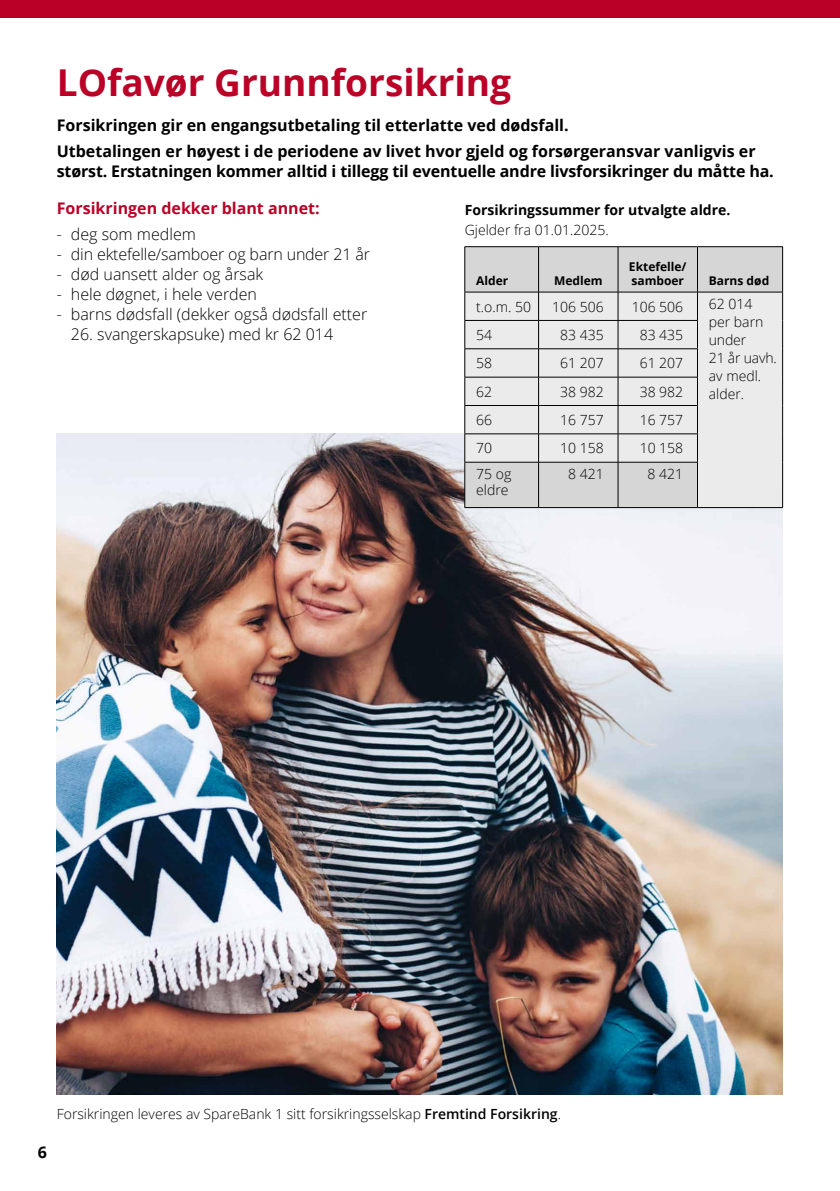
<style>
.page{position:relative;width:840px;height:1191px;background:#fff}
.page>*{position:absolute;margin:0;border:0;box-sizing:border-box;transform-origin:0 0}
.t1{font:700 37px "Open Sans";color:#ba0027}
.t2{font:700 16px/25.6px "Open Sans";color:#000}
.t3{font:300 16px "Open Sans";color:#000}
.t4{font:700 16px "Open Sans";color:#ba0027}
.t5{font:300 14px/18px "Open Sans";color:#000}
.t6{font:700 14px "Open Sans";color:#000}
.t7{font:700 12px/14.4px "Open Sans";color:#000}
.s1{font-weight:600}
</style>
<div class="page">
<div style="left:0;top:0;width:839px;height:17px;background:#ba0027"></div>
<img style="left:57px;top:434px;width:725px;height:660px">
<div style="left:465px;top:247px;width:316px;height:45px;background:#d6d6d6"></div>
<svg style="left:465px;top:293px;width:316px;height:214px;background:#e4e4e4"></svg>
<hr style="left:464px;top:246px;width:74px;height:1px;background:#000">
<hr style="left:464px;top:247px;width:1px;height:45px;background:#000">
<hr style="left:538px;top:246px;width:79px;height:1px;background:#000">
<hr style="left:538px;top:247px;width:1px;height:45px;background:#000">
<hr style="left:617px;top:246px;width:80px;height:1px;background:#000">
<hr style="left:617px;top:247px;width:1px;height:45px;background:#000">
<hr style="left:697px;top:246px;width:85px;height:1px;background:#000">
<hr style="left:696px;top:247px;width:1px;height:45px;background:#000">
<hr style="left:781px;top:247px;width:1px;height:45px;background:#000">
<hr style="left:697px;top:292px;width:85px;height:1px;background:#000">
<svg style="left:781px;top:292px;width:1px;height:170px"></svg>
<hr style="left:464px;top:462px;width:1px;height:45px;background:#000">
<hr style="left:538px;top:462px;width:1px;height:45px;background:#000">
<hr style="left:617px;top:462px;width:1px;height:45px;background:#000">
<hr style="left:696px;top:462px;width:1px;height:45px;background:#000">
<hr style="left:781px;top:462px;width:1px;height:45px;background:#000">
<hr style="left:464px;top:507px;width:74px;height:1px;background:#000">
<hr style="left:538px;top:507px;width:79px;height:1px;background:#000">
<hr style="left:617px;top:507px;width:80px;height:1px;background:#000">
<hr style="left:697px;top:507px;width:85px;height:1px;background:#000">
<hr style="left:464px;top:292px;width:74px;height:1px;background:#000">
<hr style="left:538px;top:292px;width:79px;height:1px;background:#000">
<hr style="left:617px;top:292px;width:80px;height:1px;background:#000">
<hr style="left:464px;top:320px;width:74px;height:1px;background:#000">
<hr style="left:538px;top:320px;width:79px;height:1px;background:#000">
<hr style="left:617px;top:320px;width:80px;height:1px;background:#000">
<hr style="left:464px;top:348px;width:74px;height:1px;background:#000">
<hr style="left:538px;top:348px;width:79px;height:1px;background:#000">
<hr style="left:617px;top:348px;width:80px;height:1px;background:#000">
<hr style="left:464px;top:377px;width:74px;height:1px;background:#000">
<hr style="left:538px;top:377px;width:79px;height:1px;background:#000">
<hr style="left:617px;top:377px;width:80px;height:1px;background:#000">
<hr style="left:464px;top:405px;width:74px;height:1px;background:#000">
<hr style="left:538px;top:405px;width:79px;height:1px;background:#000">
<hr style="left:617px;top:405px;width:80px;height:1px;background:#000">
<hr style="left:464px;top:433px;width:74px;height:1px;background:#000">
<svg style="left:464px;top:292px;width:1px;height:170px"></svg>
<hr style="left:538px;top:433px;width:79px;height:1px;background:#000">
<svg style="left:538px;top:292px;width:1px;height:170px"></svg>
<hr style="left:617px;top:433px;width:80px;height:1px;background:#000">
<svg style="left:617px;top:292px;width:1px;height:170px"></svg>
<svg style="left:696px;top:292px;width:1px;height:170px"></svg>
<hr style="left:464px;top:462px;width:74px;height:1px;background:#000">
<hr style="left:538px;top:462px;width:79px;height:1px;background:#000">
<hr style="left:617px;top:462px;width:80px;height:1px;background:#000">
<h1 class="t1" style="left:57px;top:57px;width:455px">LOfavør Grunnforsikring</h1>
<p class="t2" style="left:57px;top:112px;width:700px">Forsikringen gir en engangsutbetaling til etterlatte ved dødsfall.<br>Utbetalingen er høyest i de periodene av livet hvor gjeld og forsørgeransvar vanligvis er</p>
<p class="t2" style="left:57px;top:158px;width:718px">størst. Erstatningen kommer alltid i tillegg til eventuelle andre livsforsikringer du måtte ha.</p>
<p class="t4" style="left:57px;top:197px;width:264px">Forsikringen dekker blant annet:</p>
<p class="t3" style="left:57px;top:223px;width:141px">- deg som medlem</p>
<p class="t3" style="left:57px;top:243px;width:314px">- din ektefelle/samboer og barn under 21 år</p>
<p class="t3" style="left:57px;top:263px;width:208px">- død uansett alder og årsak</p>
<p class="t3" style="left:57px;top:283px;width:202px">- hele døgnet, i hele verden</p>
<p class="t3" style="left:57px;top:303px;width:312px">- barns dødsfall (dekker også dødsfall etter</p>
<p class="t3" style="left:71px;top:323px;width:264px">26. svangerskapsuke) med kr 62 014</p>
<p class="t6" style="left:464px;top:200px;width:267px">Forsikringssummer for utvalgte aldre.</p>
<p class="t5" style="left:464px;top:221px;width:145px">Gjelder fra 01.01.2025.</p>
<p class="t7" style="left:476px;top:273px;width:34px">Alder</p>
<p class="t7" style="left:553px;top:273px;width:50px">Medlem</p>
<p class="t7" style="left:628px;top:259px;width:59px">Ektefelle/ samboer</p>
<p class="t7" style="left:708px;top:273px;width:62px">Barns død</p>
<p class="t5" style="left:476px;top:297px;width:56px">t.o.m. 50</p>
<p class="t5" style="left:552px;top:297px;width:53px">106 506</p>
<p class="t5" style="left:631px;top:297px;width:53px">106 506</p>
<p class="t5" style="left:708px;top:295px;width:70px">62 014 per barn under<br>21 år uavh. av medl. alder.</p>
<p class="t5" style="left:476px;top:325px;width:17px">54</p>
<p class="t5" style="left:560px;top:325px;width:45px">83 435</p>
<p class="t5" style="left:639px;top:325px;width:45px">83 435</p>
<p class="t5" style="left:476px;top:354px;width:17px">58</p>
<p class="t5" style="left:560px;top:354px;width:45px">61 207</p>
<p class="t5" style="left:639px;top:354px;width:45px">61 207</p>
<p class="t5" style="left:476px;top:382px;width:17px">62</p>
<p class="t5" style="left:560px;top:382px;width:45px">38 982</p>
<p class="t5" style="left:639px;top:382px;width:45px">38 982</p>
<p class="t5" style="left:476px;top:410px;width:17px">66</p>
<p class="t5" style="left:560px;top:410px;width:45px">16 757</p>
<p class="t5" style="left:639px;top:410px;width:45px">16 757</p>
<p class="t5" style="left:476px;top:439px;width:17px">70</p>
<p class="t5" style="left:560px;top:439px;width:45px">10 158</p>
<p class="t5" style="left:639px;top:439px;width:45px">10 158</p>
<p class="t5" style="left:476px;top:465px;width:37px;line-height:16px">75 og eldre</p>
<p class="t5" style="left:568px;top:464px;width:37px">8 421</p>
<p class="t5" style="left:647px;top:464px;width:37px">8 421</p>
<p class="t2" style="left:38px;top:1138px;width:11px">6</p>
<p class="t5" style="left:57px;top:1105px;width:505px">Forsikringen leveres av SpareBank 1 sitt forsikringsselskap <span class="s1">Fremtind Forsikring</span>.</p>
</div>
